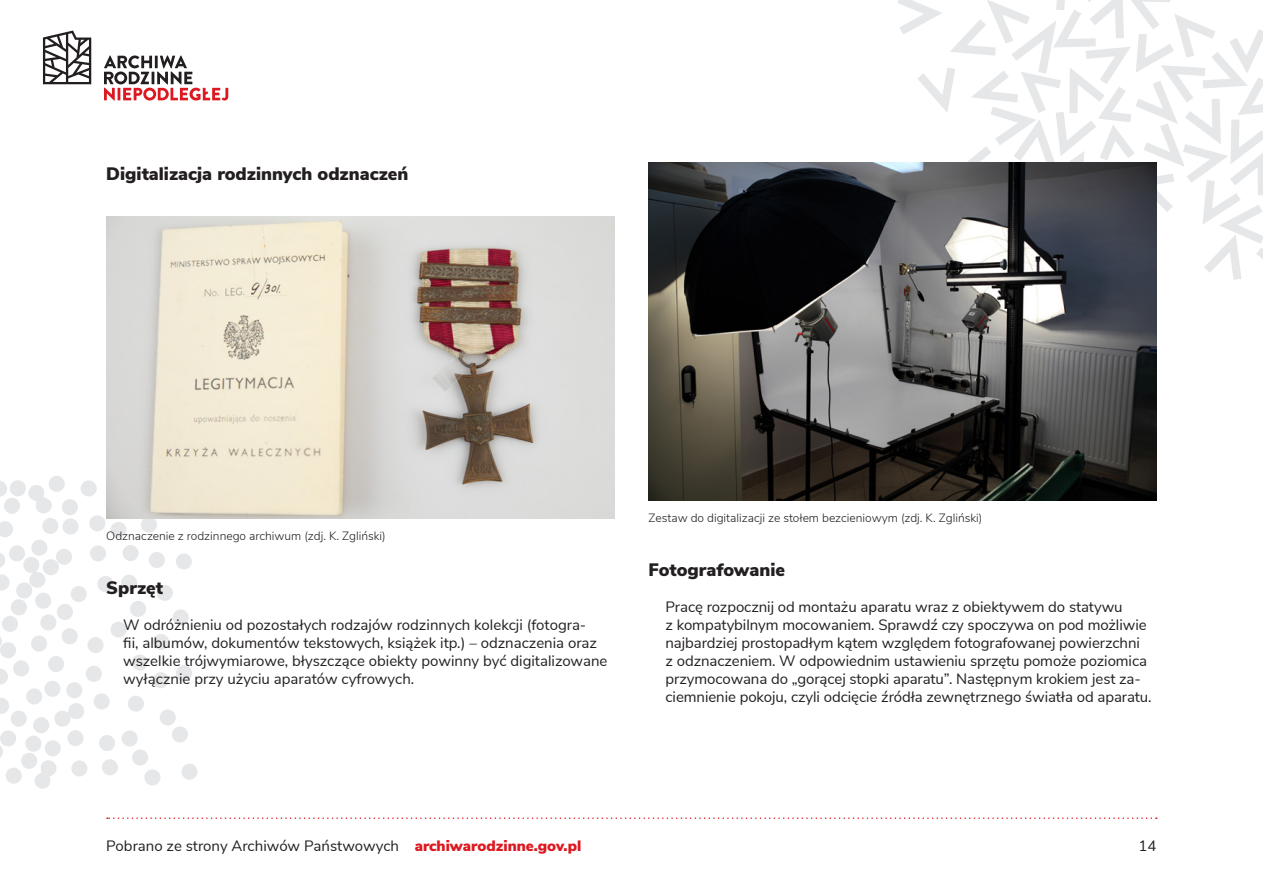
<style>
.page{position:relative;width:1263px;height:893px;background:#fff}
.page>*{position:absolute;margin:0;border:0;box-sizing:border-box;transform-origin:0 0}
.lead{font:900 18px "Nunito Sans";color:#231f20}
.tekst{font:15px/18px "Nunito Sans";letter-spacing:-.005em;color:#231f20}
.tekst_wcięcie{font:15px/18px "Nunito Sans";color:#231f20}
.podpis_foto{font:300 12px "Nunito Sans";color:#231f20}
.s1{font-weight:900;color:#dc1820}
</style>
<div class="page">
<svg style="left:897px;top:0;width:366px;height:280px"></svg>
<svg style="left:23px;top:557px;width:22px;height:31px"></svg>
<svg style="left:54px;top:703px;width:30px;height:24px"></svg>
<svg style="left:28px;top:485px;width:24px;height:28px"></svg>
<svg style="left:34px;top:760px;width:23px;height:29px"></svg>
<div style="left:86px;top:666px;width:16px;height:16px;background:#e6e7e9;border-radius:50%"></div>
<div style="left:11px;top:710px;width:16px;height:17px;background:#e6e7e9;border-radius:50%"></div>
<div style="left:49px;top:476px;width:16px;height:16px;background:#e6e7e9;border-radius:50%"></div>
<div style="left:153px;top:672px;width:16px;height:16px;background:#e6e7e9;border-radius:50%"></div>
<div style="left:122px;top:730px;width:16px;height:16px;background:#e6e7e9;border-radius:50%"></div>
<div style="left:97px;top:576px;width:16px;height:16px;background:#e6e7e9;border-radius:50%"></div>
<div style="left:121px;top:575px;width:16px;height:16px;background:#e6e7e9;border-radius:50%"></div>
<svg style="left:0;top:574px;width:9px;height:17px"></svg>
<div style="left:0;top:730px;width:16px;height:16px;background:#e6e7e9;border-radius:50%"></div>
<div style="left:48px;top:656px;width:16px;height:16px;background:#e6e7e9;border-radius:50%"></div>
<div style="left:25px;top:736px;width:16px;height:16px;background:#e6e7e9;border-radius:50%"></div>
<div style="left:42px;top:518px;width:16px;height:16px;background:#e6e7e9;border-radius:50%"></div>
<div style="left:172px;top:726px;width:16px;height:16px;background:#e6e7e9;border-radius:50%"></div>
<div style="left:71px;top:586px;width:16px;height:16px;background:#e6e7e9;border-radius:50%"></div>
<div style="left:45px;top:740px;width:16px;height:16px;background:#e6e7e9;border-radius:50%"></div>
<div style="left:132px;top:749px;width:16px;height:17px;background:#e6e7e9;border-radius:50%"></div>
<div style="left:4px;top:498px;width:16px;height:16px;background:#e6e7e9;border-radius:50%"></div>
<div style="left:6px;top:768px;width:16px;height:16px;background:#e6e7e9;border-radius:50%"></div>
<div style="left:11px;top:599px;width:16px;height:16px;background:#e6e7e9;border-radius:50%"></div>
<div style="left:160px;top:709px;width:16px;height:17px;background:#e6e7e9;border-radius:50%"></div>
<div style="left:10px;top:480px;width:16px;height:16px;background:#e6e7e9;border-radius:50%"></div>
<div style="left:110px;top:622px;width:17px;height:16px;background:#e6e7e9;border-radius:50%"></div>
<div style="left:176px;top:553px;width:16px;height:16px;background:#e6e7e9;border-radius:50%"></div>
<svg style="left:0;top:553px;width:5px;height:14px"></svg>
<div style="left:56px;top:549px;width:16px;height:16px;background:#e6e7e9;border-radius:50%"></div>
<div style="left:153px;top:634px;width:16px;height:16px;background:#e6e7e9;border-radius:50%"></div>
<div style="left:102px;top:759px;width:16px;height:16px;background:#e6e7e9;border-radius:50%"></div>
<div style="left:99px;top:735px;width:16px;height:16px;background:#e6e7e9;border-radius:50%"></div>
<svg style="left:0;top:746px;width:3px;height:11px"></svg>
<div style="left:66px;top:682px;width:16px;height:16px;background:#e6e7e9;border-radius:50%"></div>
<svg style="left:0;top:521px;width:13px;height:16px"></svg>
<div style="left:110px;top:522px;width:17px;height:16px;background:#e6e7e9;border-radius:50%"></div>
<div style="left:128px;top:696px;width:16px;height:16px;background:#e6e7e9;border-radius:50%"></div>
<div style="left:35px;top:593px;width:16px;height:16px;background:#e6e7e9;border-radius:50%"></div>
<div style="left:157px;top:585px;width:16px;height:16px;background:#e6e7e9;border-radius:50%"></div>
<div style="left:149px;top:552px;width:16px;height:16px;background:#e6e7e9;border-radius:50%"></div>
<div style="left:0;top:642px;width:16px;height:16px;background:#e6e7e9;border-radius:50%"></div>
<div style="left:144px;top:769px;width:17px;height:16px;background:#e6e7e9;border-radius:50%"></div>
<div style="left:16px;top:582px;width:16px;height:16px;background:#e6e7e9;border-radius:50%"></div>
<div style="left:33px;top:717px;width:16px;height:16px;background:#e6e7e9;border-radius:50%"></div>
<div style="left:62px;top:628px;width:16px;height:16px;background:#e6e7e9;border-radius:50%"></div>
<div style="left:21px;top:753px;width:16px;height:16px;background:#e6e7e9;border-radius:50%"></div>
<div style="left:89px;top:515px;width:16px;height:16px;background:#e6e7e9;border-radius:50%"></div>
<div style="left:90px;top:545px;width:16px;height:16px;background:#e6e7e9;border-radius:50%"></div>
<div style="left:62px;top:499px;width:16px;height:16px;background:#e6e7e9;border-radius:50%"></div>
<div style="left:26px;top:688px;width:16px;height:16px;background:#e6e7e9;border-radius:50%"></div>
<div style="left:81px;top:480px;width:16px;height:16px;background:#e6e7e9;border-radius:50%"></div>
<div style="left:2px;top:616px;width:16px;height:16px;background:#e6e7e9;border-radius:50%"></div>
<div style="left:9px;top:545px;width:16px;height:16px;background:#e6e7e9;border-radius:50%"></div>
<div style="left:44px;top:681px;width:16px;height:16px;background:#e6e7e9;border-radius:50%"></div>
<svg style="left:0;top:669px;width:8px;height:16px"></svg>
<div style="left:181px;top:764px;width:17px;height:16px;background:#e6e7e9;border-radius:50%"></div>
<div style="left:173px;top:609px;width:16px;height:17px;background:#e6e7e9;border-radius:50%"></div>
<svg style="left:0;top:637px;width:2px;height:11px"></svg>
<div style="left:40px;top:614px;width:16px;height:16px;background:#e6e7e9;border-radius:50%"></div>
<div style="left:31px;top:635px;width:16px;height:17px;background:#e6e7e9;border-radius:50%"></div>
<div style="left:176px;top:665px;width:16px;height:16px;background:#e6e7e9;border-radius:50%"></div>
<svg style="left:0;top:698px;width:9px;height:16px"></svg>
<div style="left:43px;top:559px;width:16px;height:16px;background:#e6e7e9;border-radius:50%"></div>
<div style="left:13px;top:660px;width:16px;height:16px;background:#e6e7e9;border-radius:50%"></div>
<div style="left:67px;top:730px;width:17px;height:16px;background:#e6e7e9;border-radius:50%"></div>
<div style="left:62px;top:518px;width:17px;height:17px;background:#e6e7e9;border-radius:50%"></div>
<div style="left:71px;top:760px;width:16px;height:16px;background:#e6e7e9;border-radius:50%"></div>
<div style="left:57px;top:604px;width:16px;height:16px;background:#e6e7e9;border-radius:50%"></div>
<div style="left:132px;top:655px;width:16px;height:16px;background:#e6e7e9;border-radius:50%"></div>
<div style="left:94px;top:693px;width:16px;height:16px;background:#e6e7e9;border-radius:50%"></div>
<div style="left:141px;top:516px;width:16px;height:17px;background:#e6e7e9;border-radius:50%"></div>
<div style="left:31px;top:540px;width:16px;height:16px;background:#e6e7e9;border-radius:50%"></div>
<div style="left:130px;top:601px;width:16px;height:16px;background:#e6e7e9;border-radius:50%"></div>
<svg style="left:0;top:481px;width:7px;height:16px"></svg>
<div style="left:122px;top:545px;width:17px;height:16px;background:#e6e7e9;border-radius:50%"></div>
<div style="left:87px;top:637px;width:17px;height:16px;background:#e6e7e9;border-radius:50%"></div>
<svg style="left:104px;top:55px;width:124px;height:46px"></svg>
<svg style="left:43px;top:31px;width:48px;height:53px"></svg>
<svg style="left:107px;top:817px;width:1050px;height:2px"></svg>
<img style="left:106px;top:216px;width:508px;height:302px">
<img style="left:648px;top:162px;width:509px;height:338px">
<p class="lead" style="left:106px;top:160px;width:303px">Digitalizacja rodzinnych odznaczeń</p>
<p class="podpis_foto" style="left:106px;top:527px;width:281px">Odznaczenie z rodzinnego archiwum (zdj. K. Zgliński)</p>
<p class="lead" style="left:106px;top:574px;width:58px">Sprzęt</p>
<p class="tekst_wcięcie" style="left:123px;top:615px;width:486px">W odróżnieniu od pozostałych rodzajów rodzinnych kolekcji (fotogra-<br>fii, albumów, dokumentów tekstowych, książek itp.) – odznaczenia oraz wszelkie trójwymiarowe, błyszczące obiekty powinny być digitalizowane wyłącznie przy użyciu aparatów cyfrowych.</p>
<p class="podpis_foto" style="left:648px;top:509px;width:335px">Zestaw do digitalizacji ze stołem bezcieniowym (zdj. K. Zgliński)</p>
<p class="lead" style="left:648px;top:556px;width:138px">Fotografowanie</p>
<p class="tekst" style="left:665px;top:597px;width:488px">Pracę rozpocznij od montażu aparatu wraz z obiektywem do statywu<br>z kompatybilnym mocowaniem. Sprawdź czy spoczywa on pod możliwie najbardziej prostopadłym kątem względem fotografowanej powierzchni<br>z odznaczeniem. W odpowiednim ustawieniu sprzętu pomoże poziomica przymocowana do „gorącej stopki aparatu”. Następnym krokiem jest za&shy;ciemnienie pokoju, czyli odcięcie źródła zewnętrznego światła od aparatu.</p>
<p class="tekst" style="left:106px;top:836px;width:477px">Pobrano ze strony Archiwów Państwowych <span class="s1">archiwarodzinne.gov.pl</span></p>
<p class="tekst" style="left:1138px;top:836px;width:19px">14</p>
</div>
